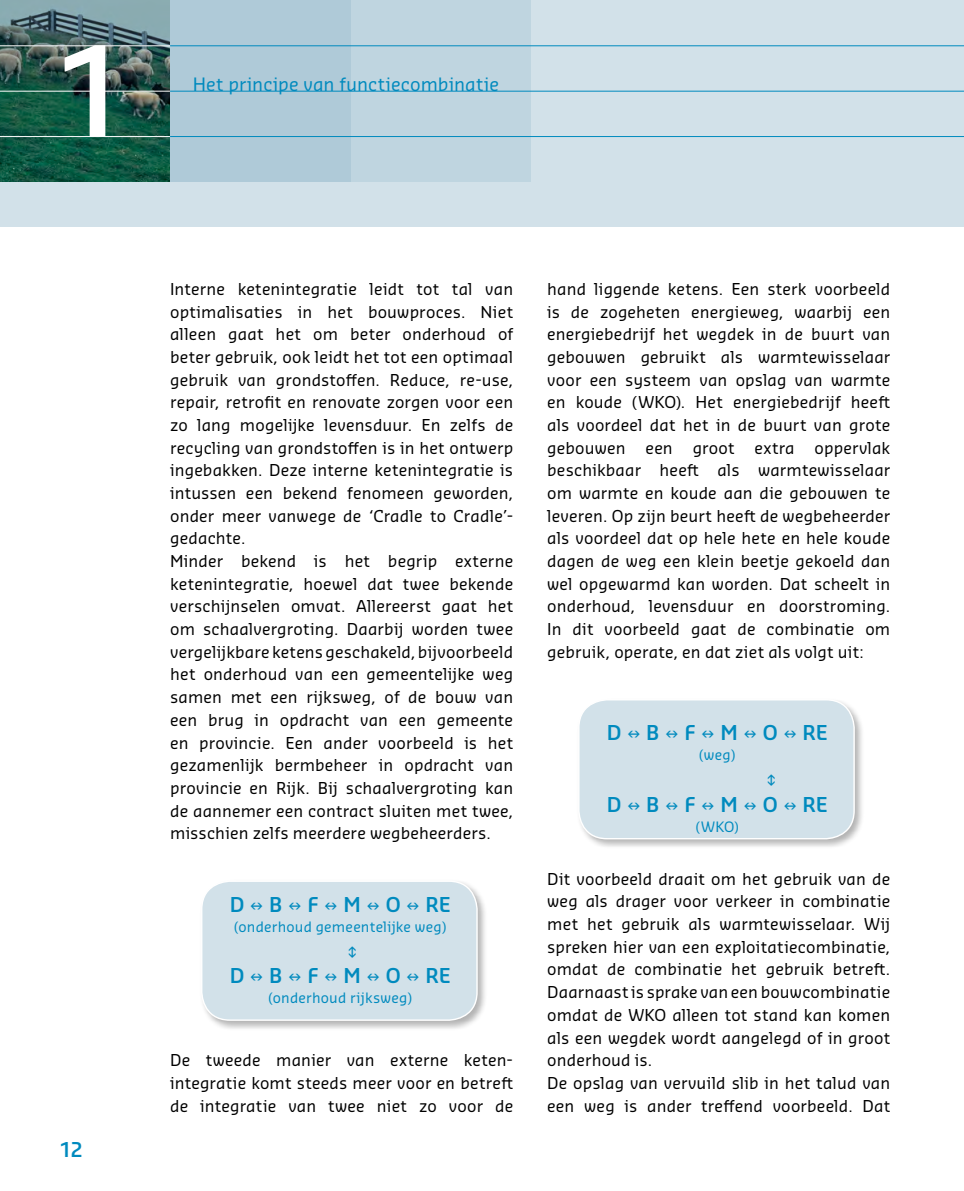
<style>
.page{position:relative;width:964px;height:1191px;background:#fff}
.page>*{position:absolute;margin:0;border:0;box-sizing:border-box;transform-origin:0 0}
.t1{font:600 122px "Sansa Pro";color:#fff}
.t2{font:600 20px "Sansa Pro";letter-spacing:-.015em;color:#008abe}
.t3{font:18px "Sansa Pro";letter-spacing:.01em;color:#008abe}
.t4{font:16px/22.6px "Sansa Pro";letter-spacing:.01em;color:#000}
.t5{font:14px "Sansa Pro";letter-spacing:.015em;color:#008abe}
</style>
<div class="page">
<div style="left:0;top:0;width:964px;height:227px;background:#d2e1e9"></div>
<img style="left:0;top:46px;width:170px;height:45px">
<svg style="left:0;top:92px;width:170px;height:44px;background:#165743"></svg>
<svg style="left:0;top:0;width:170px;height:45px;background:#69878d"></svg>
<hr style="left:0;top:45px;width:170px;height:1px;background:#fff">
<hr style="left:0;top:91px;width:170px;height:1px;background:#fff">
<hr style="left:0;top:136px;width:170px;height:1px;background:#fff">
<div style="left:351px;top:0;width:180px;height:181px;background:#bfd5e0"></div>
<div style="left:170px;top:0;width:181px;height:181px;background:#afcad8"></div>
<hr style="left:170px;top:45px;width:794px;height:1px;background:#008abe">
<hr style="left:170px;top:91px;width:794px;height:1px;background:#008abe">
<hr style="left:170px;top:136px;width:794px;height:1px;background:#008abe">
<div style="left:199px;top:878px;width:288px;height:153px;background:#000;opacity:.3"></div>
<div style="left:202px;top:881px;width:275px;height:139px;background:#d2e1e9;border-radius:28px"></div>
<div style="left:201px;top:880px;width:277px;height:140px;border:1px solid #fff;border-radius:28px"></div>
<div style="left:576px;top:697px;width:288px;height:152px;background:#000;opacity:.3"></div>
<div style="left:579px;top:700px;width:275px;height:138px;background:#d2e1e9;border-radius:28px"></div>
<div style="left:578px;top:699px;width:277px;height:140px;border:1px solid #fff;border-radius:28px"></div>
<h1 class="t1" style="left:54px;top:11px;width:78px">2</h1>
<h1 class="t1" style="left:54px;top:11px;width:78px">1</h1>
<p class="t3" style="left:193px;top:72px;width:482px">Concrete voorbeelden van combineren rond water keren</p>
<p class="t3" style="left:193px;top:72px;width:308px">Het principe van functiecombinatie</p>
<p class="t2" style="left:60px;top:1136px;width:25px">12</p>
<p class="t4" style="left:170px;top:277px;width:345px">Interne ketenintegratie leidt tot tal van optimalisaties in het bouwproces. Niet alleen gaat het om beter onderhoud of beter gebruik, ook leidt het tot een optimaal gebruik van grondstoffen. Reduce, re-use, repair, retrofit en renovate zorgen voor een zo lang mogelijke levensduur. En zelfs de recycling van grondstoffen is in het ontwerp ingebakken. Deze interne ketenintegratie is intussen een bekend fenomeen geworden, onder meer vanwege de ‘Cradle to Cradle’- gedachte.<br>Minder bekend is het begrip externe ketenintegratie, hoewel dat twee bekende verschijnselen omvat. Allereerst gaat het om schaalvergroting. Daarbij worden twee vergelijkbare ketens geschakeld, bijvoorbeeld het onderhoud van een gemeentelijke weg samen met een rijksweg, of de bouw van een brug in opdracht van een gemeente en provincie. Een ander voorbeeld is het gezamenlijk bermbeheer in opdracht van provincie en Rijk. Bij schaalvergroting kan de aannemer een contract sluiten met twee, misschien zelfs meerdere wegbeheerders.</p>
<p class="t2" style="left:230px;top:891px;width:223px">D ■ B ■ F ■ M ■ O ■ RE</p>
<p class="t5" style="left:234px;top:917px;width:214px">(onderhoud gemeentelijke weg)</p>
<p class="t2" style="left:230px;top:962px;width:223px">D ■ B ■ F ■ M ■ O ■ RE</p>
<p class="t5" style="left:268px;top:988px;width:145px">(onderhoud rijksweg)</p>
<p class="t4" style="left:170px;top:1048px;width:344px;text-align:justify">De tweede manier van externe keten&shy;integratie komt steeds meer voor en betreft de integratie van twee niet zo voor de</p>
<p class="t4" style="left:547px;top:277px;width:345px;text-align:justify">hand liggende ketens. Een sterk voorbeeld is de zogeheten energieweg, waarbij een energiebedrijf het wegdek in de buurt van gebouwen gebruikt als warmtewisselaar voor een systeem van opslag van warmte en koude (WKO). Het energiebedrijf heeft als voordeel dat het in de buurt van grote gebouwen een groot extra oppervlak beschikbaar heeft als warmtewisselaar om warmte en koude aan die gebouwen te leveren. Op zijn beurt heeft de wegbeheerder als voordeel dat op hele hete en hele koude dagen de weg een klein beetje gekoeld dan wel opgewarmd kan worden. Dat scheelt in onderhoud, levensduur en doorstroming.<br>In dit voorbeeld gaat de combinatie om gebruik, operate, en dat ziet als volgt uit:</p>
<p class="t2" style="left:607px;top:720px;width:223px">D ■ B ■ F ■ M ■ O ■ RE</p>
<p class="t5" style="left:699px;top:746px;width:38px">(weg)</p>
<p class="t2" style="left:607px;top:791px;width:223px">D ■ B ■ F ■ M ■ O ■ RE</p>
<p class="t5" style="left:696px;top:817px;width:45px">(WKO)</p>
<p class="t4" style="left:547px;top:867px;width:345px">Dit voorbeeld draait om het gebruik van de weg als drager voor verkeer in combinatie met het gebruik als warmtewisselaar. Wij spreken hier van een exploitatiecombinatie, omdat de combinatie het gebruik betreft.<br>Daarnaast is sprake van een bouwcombinatie omdat de WKO alleen tot stand kan komen als een wegdek wordt aangelegd of in groot onderhoud is.<br>De opslag van vervuild slib in het talud van een weg is ander treffend voorbeeld. Dat</p>
</div>
